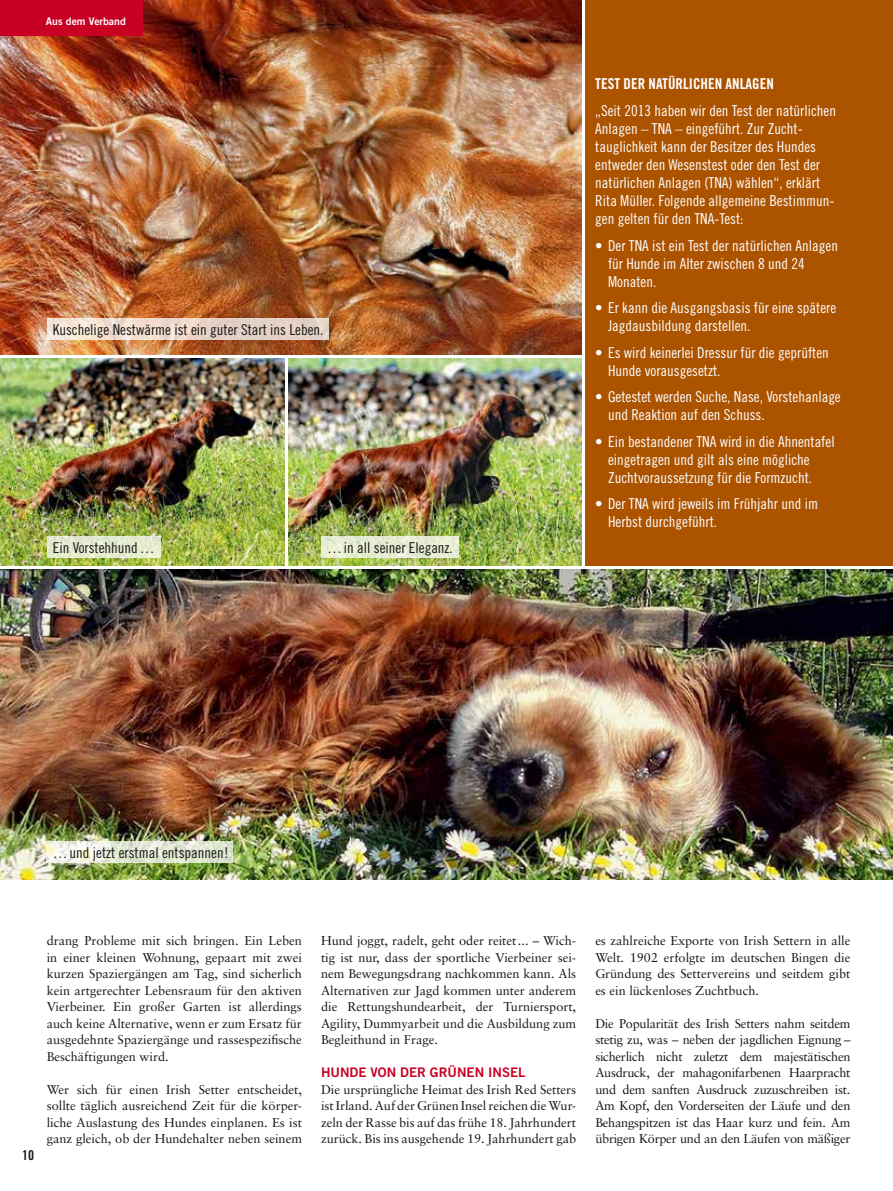
<style>
.page{position:relative;width:893px;height:1191px;background:#fff}
.page>*{position:absolute;margin:0;border:0;box-sizing:border-box;transform-origin:0 0}
.t1{font:15px/18px "Trade Gothic Cond Eighteen";color:#fff}
.t2{font:15px "Trade Gothic Cond Eighteen";color:#181716}
.t3{font:15px "Trade Gothic Bold Cond Twenty";color:#fff}
.t4{font:13.5px "Trade Gothic Bold Cond Twenty";color:#181716}
.t5{font:13.2px "Trade Gothic Bold Two";color:#c80024}
.t6{font:12.75px/16.5px "Sabon";color:#181716;text-align:justify}
.t7{font:10.5px "Trade Gothic Bold Two";color:#fff}
</style>
<div class="page">
<div style="left:586px;top:0;width:307px;height:566px;background:#ac5300"></div>
<img style="left:0;top:570px;width:893px;height:309px">
<img style="left:0;top:0;width:581px;height:354px">
<img style="left:0;top:358px;width:284px;height:208px">
<img style="left:289px;top:358px;width:292px;height:208px">
<svg style="left:47px;top:841px;width:186px;height:21px;background:#e6ead9"></svg>
<svg style="left:321px;top:536px;width:137px;height:22px;background:#e5ecd2"></svg>
<svg style="left:47px;top:536px;width:114px;height:22px;background:#e5ead0"></svg>
<svg style="left:47px;top:318px;width:282px;height:22px;background:#ebd8cc"></svg>
<div style="left:0;top:0;width:143px;height:36px;background:#c80024"></div>
<p class="t7" style="left:46px;top:14px;width:82px">AUS DEM VERBAND</p>
<p class="t2" style="left:53px;top:321px;width:272px">Kuschelige Nestwärme ist ein guter Start ins Leben.</p>
<p class="t2" style="left:53px;top:539px;width:104px">Ein Vorstehhund…</p>
<p class="t2" style="left:327px;top:539px;width:127px">…in all seiner Eleganz.</p>
<p class="t3" style="left:595px;top:75px;width:180px">TEST DER NATÜRLICHEN ANLAGEN</p>
<p class="t1" style="left:595px;top:101px;width:242px">„Seit 2013 haben wir den Test der natürlichen Anlagen – TNA – eingeführt. Zur Zucht&shy;tauglichkeit kann der Besitzer des Hundes entweder den Wesenstest oder den Test der natürlichen Anlagen (TNA) wählen“, erklärt Rita Müller. Folgende allgemeine Bestimmun&shy;gen gelten für den TNA-Test:</p>
<p class="t1" style="left:608px;top:236px;width:231px;text-indent:-13px">• Der TNA ist ein Test der natürlichen Anlagen für Hunde im Alter zwischen 8 und 24<br>Monaten.</p>
<p class="t1" style="left:608px;top:298px;width:230px;text-indent:-13px">• Er kann die Ausgangsbasis für eine spätere<br>Jagdausbildung darstellen.</p>
<p class="t1" style="left:608px;top:343px;width:222px;text-indent:-13px">• Es wird keinerlei Dressur für die geprüften<br>Hunde vorausgesetzt.</p>
<p class="t1" style="left:608px;top:387px;width:234px;text-indent:-13px">• Getestet werden Suche, Nase, Vorstehanlage und Reaktion auf den Schuss.</p>
<p class="t1" style="left:608px;top:432px;width:228px;text-indent:-13px">• Ein bestandener TNA wird in die Ahnentafel eingetragen und gilt als eine mögliche<br>Zuchtvoraussetzung für die Formzucht.</p>
<p class="t1" style="left:608px;top:494px;width:211px;text-indent:-13px">• Der TNA wird jeweils im Frühjahr und im<br>Herbst durchgeführt.</p>
<p class="t2" style="left:53px;top:843px;width:177px">…und jetzt erstmal entspannen!</p>
<p class="t4" style="left:22px;top:1146px;width:13px">10</p>
<p class="t6" style="left:47px;top:932px;width:257px">drang Probleme mit sich bringen. Ein Leben in einer kleinen Wohnung, gepaart mit zwei kurzen Spaziergängen am Tag, sind sicherlich kein artgerechter Lebensraum für den aktiven Vierbeiner. Ein großer Garten ist allerdings auch keine Alternative, wenn er zum Ersatz für ausgedehnte Spaziergänge und rassespezifische Beschäftigungen wird.</p>
<p class="t6" style="left:47px;top:1081px;width:257px">Wer sich für einen Irish Setter entscheidet, sollte täglich ausreichend Zeit für die körper&shy;liche Auslastung des Hundes einplanen. Es ist ganz gleich, ob der Hundehalter neben seinem</p>
<p class="t6" style="left:321px;top:932px;width:257px">Hund joggt, radelt, geht oder reitet... – Wich&shy;tig ist nur, dass der sportliche Vierbeiner sei&shy;nem Bewegungsdrang nachkommen kann. Als Alternativen zur Jagd kommen unter anderem die Rettungshundearbeit, der Turniersport, Agility, Dummyarbeit und die Ausbildung zum Begleithund in Frage.</p>
<p class="t5" style="left:321px;top:1064px;width:206px">H UNDE VON DER GRÜNEN I NSEL</p>
<p class="t6" style="left:321px;top:1081px;width:257px">Die ursprüngliche Heimat des Irish Red Setters ist Irland. Auf der Grünen Insel reichen die Wur&shy;zeln der Rasse bis auf das frühe 18. Jahrhundert zurück. Bis ins ausgehende 19. Jahrhundert gab</p>
<p class="t6" style="left:595px;top:932px;width:257px">es zahlreiche Exporte von Irish Settern in alle Welt. 1902 erfolgte im deutschen Bingen die Gründung des Settervereins und seitdem gibt es ein lückenloses Zuchtbuch.</p>
<p class="t6" style="left:595px;top:1015px;width:257px">Die Popularität des Irish Setters nahm seitdem stetig zu, was – neben der jagdlichen Eignung – sicherlich nicht zuletzt dem majestätischen Ausdruck, der mahagonifarbenen Haarpracht und dem sanften Ausdruck zuzuschreiben ist.<br>Am Kopf, den Vorderseiten der Läufe und den Behangspitzen ist das Haar kurz und fein. Am übrigen Körper und an den Läufen von mäßiger</p>
</div>
